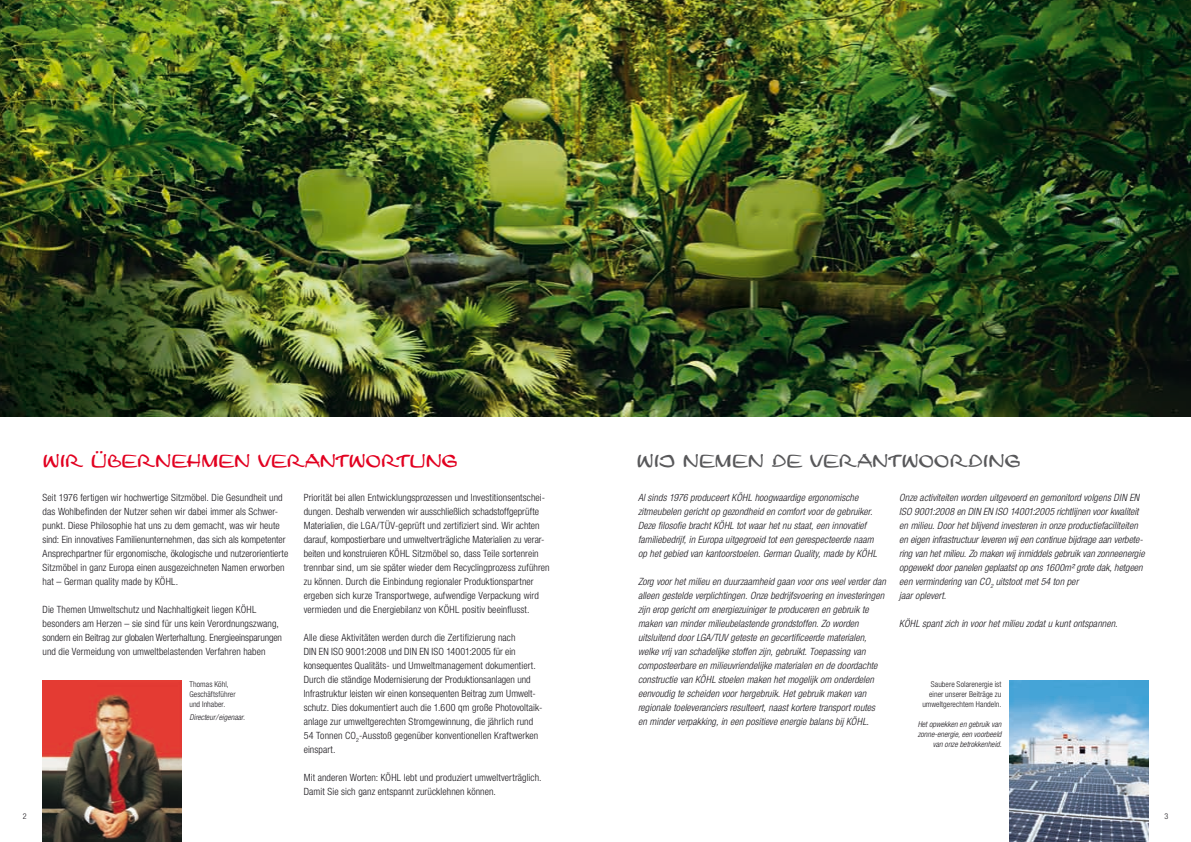
<style>
.page{position:relative;width:1191px;height:842px;background:#fff}
.page>*{position:absolute;margin:0;border:0;box-sizing:border-box;transform-origin:0 0}
.t1{font:18px "Leger DOT";color:#e20020}
.t2{font:18px "Leger DOT";color:#58585a}
.t3{font:300 condensed 10px/14px "Helvetica Neue LT";letter-spacing:.01em;color:#1a171c}
.t4{font:italic 300 condensed 10px/14px "Helvetica Neue LT";letter-spacing:.01em;color:#1a171c}
.t5{font:300 condensed 8px/10px "Helvetica Neue LT";letter-spacing:.005em;color:#1a171c;text-align:right}
.t6{font:italic 300 condensed 8px/10px "Helvetica Neue LT";color:#1a171c;text-align:right}
</style>
<div class="page">
<img style="left:1009px;top:680px;width:139px;height:162px">
<img style="left:43px;top:680px;width:138px;height:162px">
<img style="left:0;top:0;width:1191px;height:417px">
<h1 class="t1" style="left:43px;top:449px;width:97px">WIR ÜBERNE</h1>
<h1 class="t1" style="left:187px;top:449px;width:48px">HMEN</h1>
<h1 class="t1" style="left:258px;top:449px;width:108px">VERANTWOR</h1>
<h1 class="t1" style="left:397px;top:449px;width:62px">TUNG</h1>
<h1 class="t2" style="left:636px;top:449px;width:112px">WIJ NEMEN</h1>
<h1 class="t2" style="left:772px;top:449px;width:17px">DE</h1>
<h1 class="t2" style="left:810px;top:449px;width:17px">VER</h1>
<h1 class="t2" style="left:857px;top:449px;width:60px">ANTWOORDIN</h1>
<h1 class="t2" style="left:1004px;top:449px;width:17px">G</h1>
<p class="t3" style="left:43px;top:491px;width:247px">Seit 1976 fertigen wir hochwertige Sitzmöbel. Die Gesundheit und das Wohlbefinden der Nutzer sehen wir dabei immer als Schwer&shy;punkt. Diese Philosophie hat uns zu dem gemacht, was wir heute sind: Ein innovatives Familienunternehmen, das sich als kompetenter Ansprechpartner für ergonomische, ökologische und nutzerorientierte Sitzmöbel in ganz Europa einen ausgezeichneten Namen erworben hat – German quality made by KÖHL.</p>
<p class="t3" style="left:43px;top:603px;width:241px">Die Themen Umweltschutz und Nachhaltigkeit liegen KÖHL besonders am Herzen – sie sind für uns kein Verordnungszwang, sondern ein Beitrag zur globalen Werterhaltung. Energieeinsparungen und die Vermeidung von umweltbelastenden Verfahren haben</p>
<p class="t5" style="left:189px;top:679px;width:48px;text-align:left">Thomas Köhl,<br>Geschäftsführer und Inhaber.</p>
<p class="t6" style="left:189px;top:712px;width:57px">Directeur/eigenaar.</p>
<p class="t3" style="left:304px;top:491px;width:247px">Priorität bei allen Entwicklungsprozessen und Investitionsentschei&shy;dungen. Deshalb verwenden wir ausschließlich schadstoffgeprüfte Materialien, die LGA/TÜV-geprüft und zertifiziert sind. Wir achten darauf, kompostierbare und umweltverträgliche Materialien zu verar&shy;beiten und konstruieren KÖHL Sitzmöbel so, dass Teile sortenrein trennbar sind, um sie später wieder dem Recyclingprozess zuführen zu können. Durch die Einbindung regionaler Produktionspartner ergeben sich kurze Transportwege, aufwendige Verpackung wird vermieden und die Energiebilanz von KÖHL positiv beeinflusst.</p>
<p class="t3" style="left:304px;top:631px;width:240px">Alle diese Aktivitäten werden durch die Zertifizierung nach<br>DIN EN ISO 9001:2008 und DIN EN ISO 14001:2005 für ein konsequentes Qualitäts- und Umweltmanagement dokumentiert.<br>Durch die ständige Modernisierung der Produktionsanlagen und Infrastruktur leisten wir einen konsequenten Beitrag zum Umwelt&shy;schutz. Dies dokumentiert auch die 1.600 qm große Photovoltaik&shy;anlage zur umweltgerechten Stromgewinnung, die jährlich rund 54 Tonnen CO<sub>2</sub>-Ausstoß gegenüber konventionellen Kraftwerken einspart.</p>
<p class="t3" style="left:304px;top:771px;width:239px">Mit anderen Worten: KÖHL lebt und produziert umweltverträglich.<br>Damit Sie sich ganz entspannt zurücklehnen können.</p>
<p class="t4" style="left:638px;top:491px;width:240px">Al sinds 1976 produceert KÖHL hoogwaardige ergonomische zitmeubelen gericht op gezondheid en comfort voor de gebruiker.<br>Deze filosofie bracht KÖHL tot waar het nu staat, een innovatief familiebedrijf, in Europa uitgegroeid tot een gerespecteerde naam op het gebied van kantoorstoelen. German Quality, made by KÖHL</p>
<p class="t4" style="left:638px;top:575px;width:249px">Zorg voor het milieu en duurzaamheid gaan voor ons veel verder dan alleen gestelde verplichtingen. Onze bedrijfsvoering en investeringen zijn erop gericht om energiezuiniger te produceren en gebruik te maken van minder milieubelastende grondstoffen. Zo worden uitsluitend door LGA/TUV geteste en gecertificeerde materialen, welke vrij van schadelijke stoffen zijn, gebruikt. Toepassing van composteerbare en milieuvriendelijke materialen en de doordachte constructie van KÖHL stoelen maken het mogelijk om onderdelen eenvoudig te scheiden voor hergebruik. Het gebruik maken van regionale toeleveranciers resulteert, naast kortere transport routes en minder verpakking, in een positieve energie balans bij KÖHL.</p>
<p class="t4" style="left:899px;top:491px;width:247px">Onze activiteiten worden uitgevoerd en gemonitord volgens DIN EN ISO 9001:2008 en DIN EN ISO 14001:2005 richtlijnen voor kwaliteit en milieu. Door het blijvend investeren in onze productiefaciliteiten en eigen infrastructuur leveren wij een continue bijdrage aan verbete&shy;ring van het milieu. Zo maken wij inmiddels gebruik van zonneenergie opgewekt door panelen geplaatst op ons 1600m² grote dak, hetgeen een vermindering van CO<sub>2</sub> uitstoot met 54 ton per<br>jaar oplevert.</p>
<p class="t4" style="left:899px;top:617px;width:220px">KÖHL spant zich in voor het milieu zodat u kunt ontspannen.</p>
<p class="t5" style="left:922px;top:679px;width:80px">Saubere Solarenergie ist einer unserer Beiträge zu umweltgerechtem Handeln.</p>
<p class="t6" style="left:917px;top:719px;width:85px">Het opwekken en gebruik van zonne-energie, een voorbeeld van onze betrokkenheid.</p>
<p class="t5" style="left:23px;top:811px;width:5px">2</p>
<p class="t5" style="left:1164px;top:811px;width:5px">3</p>
</div>
